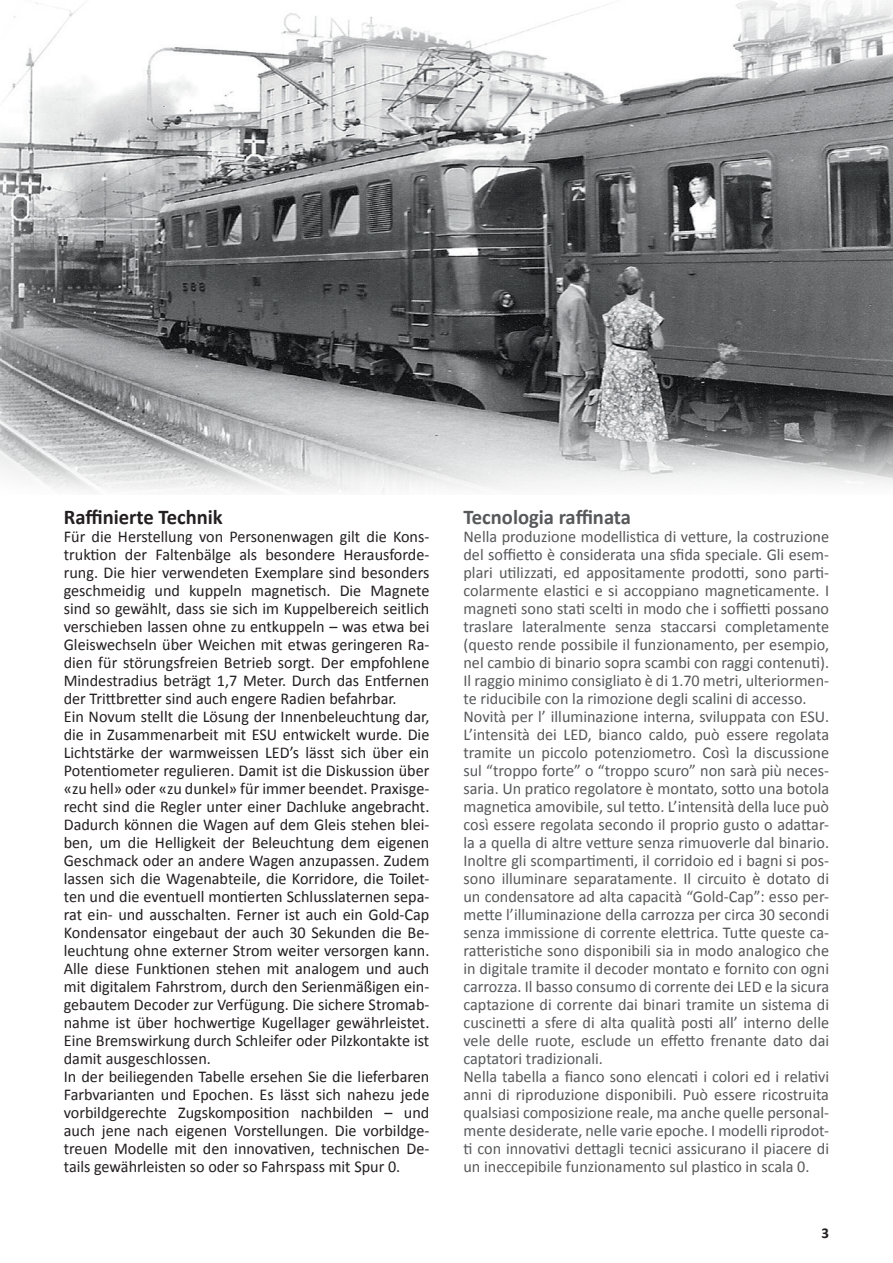
<style>
.page{position:relative;width:893px;height:1263px;background:#fff}
.page>*{position:absolute;margin:0;border:0;box-sizing:border-box;transform-origin:0 0}
.t1{font:700 21px "Calibri";color:#57585a}
.t2{font:700 21px "Calibri";color:#231f20}
.t3{font:16.5px/18px "Calibri";color:#57585a}
.t4{font:16.5px/18px "Calibri";color:#231f20}
.t5{font:700 15px "Calibri";color:#231f20}
</style>
<div class="page">
<img style="left:0;top:0;width:893px;height:493px">
<p class="t2" style="left:64px;top:504px;width:160px">Raffinierte Technik</p>
<p class="t4" style="left:64px;top:528px;width:367px">Für die Herstellung von Personenwagen gilt die Kons&shy;truktion der Faltenbälge als besondere Herausforde&shy;rung. Die hier verwendeten Exemplare sind besonders geschmeidig und kuppeln magnetisch. Die Magnete sind so gewählt, dass sie sich im Kuppelbereich seitlich verschieben lassen ohne zu entkuppeln – was etwa bei Gleiswechseln über Weichen mit etwas geringeren Ra&shy;dien für störungsfreien Betrieb sorgt. Der empfohlene Mindestradius beträgt 1,7 Meter. Durch das Entfernen der Trittbretter sind auch engere Radien befahrbar.<br>Ein Novum stellt die Lösung der Innenbeleuchtung dar, die in Zusammenarbeit mit ESU entwickelt wurde. Die Lichtstärke der warmweissen LED’s lässt sich über ein Potentiometer regulieren. Damit ist die Diskussion über «zu hell» oder «zu dunkel» für immer beendet. Praxisge&shy;recht sind die Regler unter einer Dachluke angebracht.<br>Dadurch können die Wagen auf dem Gleis stehen blei&shy;ben, um die Helligkeit der Beleuchtung dem eigenen Geschmack oder an andere Wagen anzupassen. Zudem lassen sich die Wagenabteile, die Korridore, die Toilet&shy;ten und die eventuell montierten Schlusslaternen sepa&shy;rat ein- und ausschalten. Ferner ist auch ein Gold-Cap Kondensator eingebaut der auch 30 Sekunden die Be&shy;leuchtung ohne externer Strom weiter versorgen kann.<br>Alle diese Funktionen stehen mit analogem und auch mit digitalem Fahrstrom, durch den Serienmäßigen ein&shy;gebautem Decoder zur Verfügung. Die sichere Stromab&shy;nahme ist über hochwertige Kugellager gewährleistet.<br>Eine Bremswirkung durch Schleifer oder Pilzkontakte ist damit ausgeschlossen.<br>In der beiliegenden Tabelle ersehen Sie die lieferbaren Farbvarianten und Epochen. Es lässt sich nahezu jede vorbildgerechte Zugskomposition nachbilden – und auch jene nach eigenen Vorstellungen. Die vorbildge&shy;treuen Modelle mit den innovativen, technischen De&shy;tails gewährleisten so oder so Fahrspass mit Spur 0.</p>
<p class="t1" style="left:463px;top:504px;width:169px">Tecnologia raffinata</p>
<p class="t3" style="left:463px;top:528px;width:367px">Nella produzione modellistica di vetture, la costruzione del soffietto è considerata una sfida speciale. Gli esem&shy;plari utilizzati, ed appositamente prodotti, sono parti&shy;colarmente elastici e si accoppiano magneticamente. I magneti sono stati scelti in modo che i soffietti possano traslare lateralmente senza staccarsi completamente (questo rende possibile il funzionamento, per esempio, nel cambio di binario sopra scambi con raggi contenuti).<br>Il raggio minimo consigliato è di 1.70 metri, ulteriormen&shy;te riducibile con la rimozione degli scalini di accesso.<br>Novità per l’ illuminazione interna, sviluppata con ESU.<br>L’intensità dei LED, bianco caldo, può essere regolata tramite un piccolo potenziometro. Così la discussione sul “troppo forte” o “troppo scuro” non sarà più neces&shy;saria. Un pratico regolatore è montato, sotto una botola magnetica amovibile, sul tetto. L’intensità della luce può così essere regolata secondo il proprio gusto o adattar&shy;la a quella di altre vetture senza rimuoverle dal binario.<br>Inoltre gli scompartimenti, il corridoio ed i bagni si pos&shy;sono illuminare separatamente. Il circuito è dotato di un condensatore ad alta capacità “Gold-Cap”: esso per&shy;mette l’illuminazione della carrozza per circa 30 secondi senza immissione di corrente elettrica. Tutte queste ca&shy;ratteristiche sono disponibili sia in modo analogico che in digitale tramite il decoder montato e fornito con ogni carrozza. Il basso consumo di corrente dei LED e la sicura captazione di corrente dai binari tramite un sistema di cuscinetti a sfere di alta qualità posti all’ interno delle vele delle ruote, esclude un effetto frenante dato dai captatori tradizionali.<br>Nella tabella a fianco sono elencati i colori ed i relativi anni di riproduzione disponibili. Può essere ricostruita qualsiasi composizione reale, ma anche quelle personal&shy;mente desiderate, nelle varie epoche. I modelli riprodot&shy;ti con innovativi dettagli tecnici assicurano il piacere di un ineccepibile funzionamento sul plastico in scala 0.</p>
<p class="t5" style="left:822px;top:1223px;width:9px">3</p>
</div>
